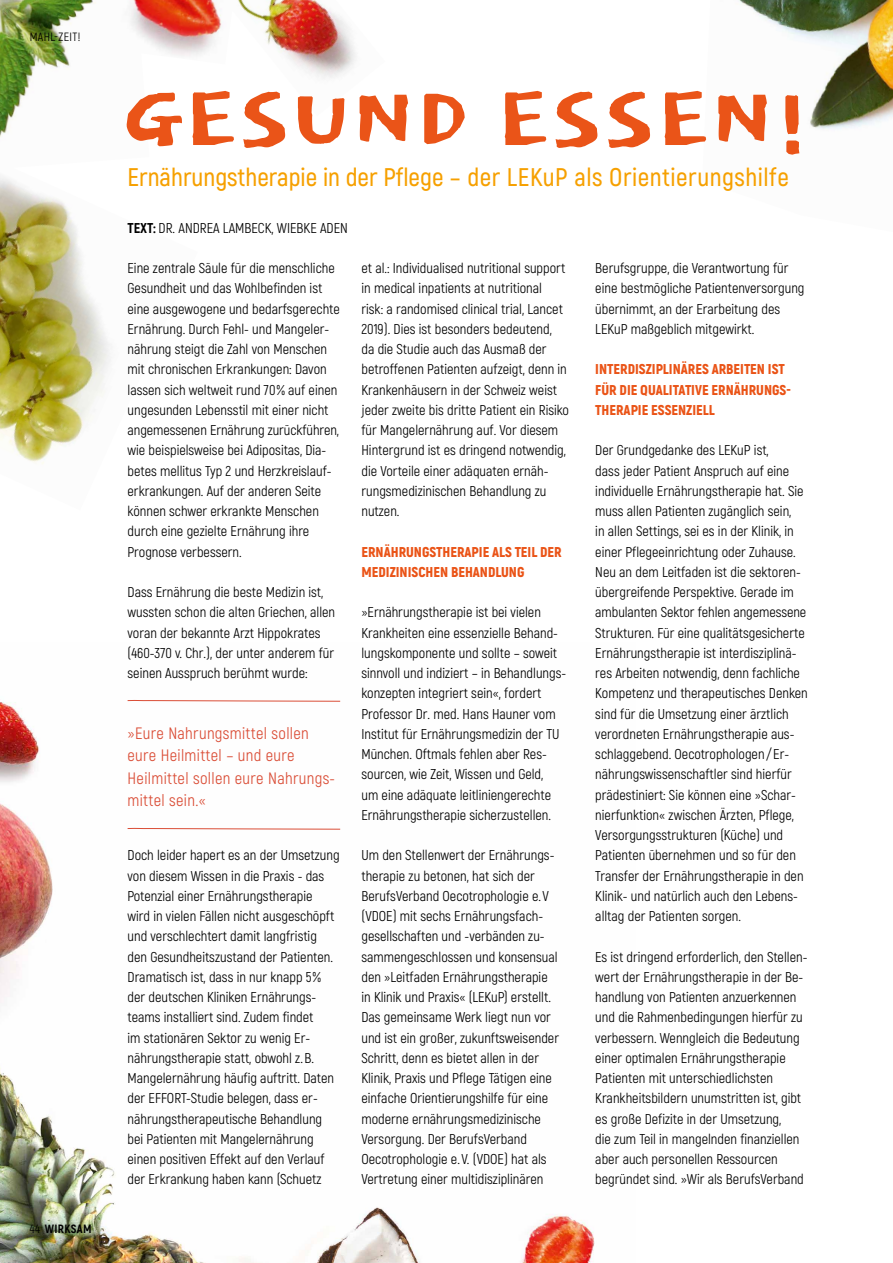
<style>
.page{position:relative;width:893px;height:1263px;background:#fff}
.page>*{position:absolute;margin:0;border:0;box-sizing:border-box;transform-origin:0 0}
.t1{font:106.5px "Dokdo";letter-spacing:-.03em;color:#ea5418}
.t2{font:600 25.5px "Akrobat";letter-spacing:.005em;color:#f6a000}
.t3{font:16.5px/22.5px "Akrobat";letter-spacing:.02em;color:#da4d36}
.t4{font:14.25px/20.2px "Akrobat";color:#000}
.t5{font:900 14.25px/20.2px "Akrobat";color:#ea5316}
.t6{font:12px "Akrobat";letter-spacing:.03em;color:#000}
.t7{font:800 12px "Akrobat";letter-spacing:.03em;color:#000}
.s1{font-weight:400}
.s2{font-weight:800}
</style>
<div class="page">
<img style="left:0;top:702px;width:595px;height:561px">
<img style="left:0;top:176px;width:111px;height:288px">
<img style="left:0;top:0;width:96px;height:137px">
<img style="left:739px;top:0;width:154px;height:130px">
<img style="left:238px;top:0;width:118px;height:79px">
<img style="left:130px;top:0;width:92px;height:56px">
<svg style="left:127px;top:700px;width:214px;height:2px"></svg>
<svg style="left:127px;top:827px;width:214px;height:3px"></svg>
<p class="t6" style="left:30px;top:29px;width:52px">MAHL-ZEIT!</p>
<p class="t7" style="left:30px;top:1221px;width:63px"><span class="s1">44</span> WIRKSAM</p>
<h1 class="t1" style="left:121px;top:69px;width:691px">GESUND ESSEN!</h1>
<h2 class="t2" style="left:128px;top:161px;width:663px">Ernährungstherapie in der Pflege – der LEKuP als Orientierungshilfe</h2>
<p class="t4" style="left:128px;top:217px;width:222px"><span class="s2">TEXT:</span> DR. ANDREA LAMBECK, WIEBKE ADEN</p>
<p class="t4" style="left:128px;top:258px;width:214px">Eine zentrale Säule für die menschliche Gesundheit und das Wohlbefinden ist eine ausgewogene und bedarfsgerechte Ernährung. Durch Fehl- und Mangeler&shy;nährung steigt die Zahl von Menschen mit chronischen Erkrankungen: Davon lassen sich weltweit rund 70% auf einen ungesunden Lebensstil mit einer nicht angemessenen Ernährung zurückführen, wie beispielsweise bei Adipositas, Dia&shy;betes mellitus Typ 2 und Herzkreislauf&shy;erkrankungen. Auf der anderen Seite können schwer erkrankte Menschen durch eine gezielte Ernährung ihre Prognose verbessern.</p>
<p class="t4" style="left:128px;top:582px;width:209px">Dass Ernährung die beste Medizin ist, wussten schon die alten Griechen, allen voran der bekannte Arzt Hippokrates (460-370 v. Chr.), der unter anderem für seinen Ausspruch berühmt wurde:</p>
<p class="t3" style="left:128px;top:722px;width:209px">»Eure Nahrungsmittel sollen eure Heilmittel – und eure<br>Heilmittel sollen eure Nahrungs&shy;mittel sein.«</p>
<p class="t4" style="left:128px;top:845px;width:214px">Doch leider hapert es an der Umsetzung von diesem Wissen in die Praxis - das Potenzial einer Ernährungstherapie<br>wird in vielen Fällen nicht ausgeschöpft und verschlechtert damit langfristig den Gesundheitszustand der Patienten.<br>Dramatisch ist, dass in nur knapp 5% der deutschen Kliniken Ernährungs&shy;teams installiert sind. Zudem findet<br>im stationären Sektor zu wenig Er&shy;nährungstherapie statt, obwohl z.B.<br>Mangelernährung häufig auftritt. Daten der EFFORT-Studie belegen, dass er&shy;nährungstherapeutische Behandlung bei Patienten mit Mangelernährung einen positiven Effekt auf den Verlauf der Erkrankung haben kann (Schuetz</p>
<p class="t4" style="left:361px;top:258px;width:209px">et al.: Individualised nutritional support in medical inpatients at nutritional<br>risk: a randomised clinical trial, Lancet 2019). Dies ist besonders bedeutend,<br>da die Studie auch das Ausmaß der betroffenen Patienten aufzeigt, denn in Krankenhäusern in der Schweiz weist jeder zweite bis dritte Patient ein Risiko für Mangelernährung auf. Vor diesem Hintergrund ist es dringend notwendig, die Vorteile einer adäquaten ernäh&shy;rungsmedizinischen Behandlung zu nutzen.</p>
<p class="t5" style="left:361px;top:541px;width:202px">ERNÄHRUNGSTHERAPIE ALS TEIL DER<br>MEDIZINISCHEN BEHANDLUNG</p>
<p class="t4" style="left:361px;top:602px;width:206px">»Ernährungstherapie ist bei vielen Krankheiten eine essenzielle Behand&shy;lungskomponente und sollte – soweit sinnvoll und indiziert – in Behandlungs&shy;konzepten integriert sein«, fordert Professor Dr. med. Hans Hauner vom Institut für Ernährungsmedizin der TU München. Oftmals fehlen aber Res&shy;sourcen, wie Zeit, Wissen und Geld,<br>um eine adäquate leitliniengerechte Ernährungstherapie sicherzustellen.</p>
<p class="t4" style="left:361px;top:845px;width:199px">Um den Stellenwert der Ernährungs&shy;therapie zu betonen, hat sich der BerufsVerband Oecotrophologie e.V (VDOE) mit sechs Ernährungsfach&shy;gesellschaften und -verbänden zu&shy;sammengeschlossen und konsensual den »Leitfaden Ernährungstherapie in Klinik und Praxis« (LEKuP) erstellt.<br>Das gemeinsame Werk liegt nun vor und ist ein großer, zukunftsweisender Schritt, denn es bietet allen in der Klinik, Praxis und Pflege Tätigen eine einfache Orientierungshilfe für eine moderne ernährungsmedizinische Versorgung. Der BerufsVerband Oecotrophologie e.V. (VDOE) hat als Vertretung einer multidisziplinären</p>
<p class="t4" style="left:595px;top:258px;width:211px">Berufsgruppe, die Verantwortung für eine bestmögliche Patientenversorgung übernimmt, an der Erarbeitung des LEKuP maßgeblich mitgewirkt.</p>
<p class="t5" style="left:595px;top:359px;width:197px">INTERDISZIPLINÄRES ARBEITEN IST<br>FÜR DIE QUALITATIVE ERNÄHRUNGS-<br>THERAPIE ESSENZIELL</p>
<p class="t4" style="left:595px;top:440px;width:214px">Der Grundgedanke des LEKuP ist,<br>dass jeder Patient Anspruch auf eine individuelle Ernährungstherapie hat. Sie muss allen Patienten zugänglich sein,<br>in allen Settings, sei es in der Klinik, in einer Pflegeeinrichtung oder Zuhause.<br>Neu an dem Leitfaden ist die sektoren&shy;übergreifende Perspektive. Gerade im ambulanten Sektor fehlen angemessene Strukturen. Für eine qualitätsgesicherte Ernährungstherapie ist interdisziplinä&shy;res Arbeiten notwendig, denn fachliche Kompetenz und therapeutisches Denken sind für die Umsetzung einer ärztlich verordneten Ernährungstherapie aus&shy;schlaggebend. Oecotrophologen/Er&shy;nährungswissenschaftler sind hierfür prädestiniert: Sie können eine »Schar&shy;nierfunktion« zwischen Ärzten, Pflege, Versorgungsstrukturen (Küche) und Patienten übernehmen und so für den Transfer der Ernährungstherapie in den Klinik- und natürlich auch den Lebens&shy;alltag der Patienten sorgen.</p>
<p class="t4" style="left:595px;top:946px;width:214px">Es ist dringend erforderlich, den Stellen&shy;wert der Ernährungstherapie in der Be&shy;handlung von Patienten anzuerkennen und die Rahmenbedingungen hierfür zu verbessern. Wenngleich die Bedeutung einer optimalen Ernährungstherapie Patienten mit unterschiedlichsten Krankheitsbildern unumstritten ist, gibt es große Defizite in der Umsetzung,<br>die zum Teil in mangelnden finanziellen aber auch personellen Ressourcen begründet sind. »Wir als BerufsVerband</p>
</div>
